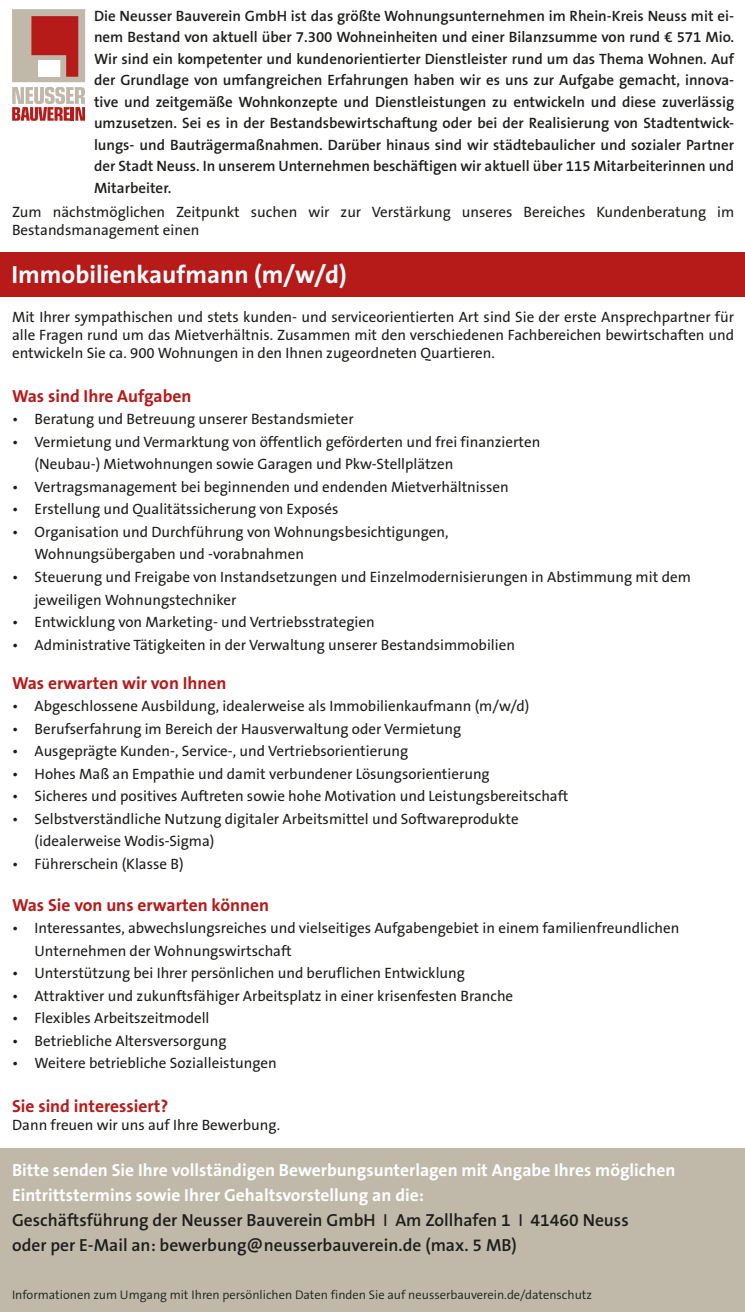
<style>
.page{position:relative;width:745px;height:1312px;background:#fff}
.page>*{position:absolute;margin:0;border:0;box-sizing:border-box;transform-origin:0 0}
.t1{font:700 25px "The Sans B7";color:#fff}
.t2{font:700 17.5px/25px "The Sans B7";color:#fff}
.t3{font:600 17.5px/25px "The Sans B6";color:#1d1d1b}
.t4{font:700 17.5px "The Sans B7";color:#b61a19}
.t5{font:700 17.5px "The Sans B7";color:#b71a19}
.t6{font:15px/22.5px "The Sans B5 Plain";color:#1d1d1b}
.t7{font:600 15px/21.5px "The Sans B6";color:#1d1d1b;text-align:justify}
.t8{font:300 12.5px "The Sans B4";color:#1d1d1b}
.s1{font-family:"The Sans B5 Plain";font-weight:400}
</style>
<div class="page">
<div style="left:0;top:252px;width:744px;height:45px;background:#b61a19"></div>
<div style="left:0;top:1148px;width:744px;height:163px;background:#c0b9a9"></div>
<svg style="left:12px;top:9px;width:73px;height:112px;background:#c68a82"></svg>
<div style="left:38px;top:60px;width:22px;height:17px;background:#fff"></div>
<p class="t7" style="left:94px;top:5px;width:641px">Die Neusser Bauverein GmbH ist das größte Wohnungsunternehmen im Rhein-Kreis Neuss mit ei&shy;nem Bestand von aktuell über 7.300 Wohneinheiten und einer Bilanzsumme von rund € 571 Mio.<br>Wir sind ein kompetenter und kundenorientierter Dienstleister rund um das Thema Wohnen. Auf der Grundlage von umfangreichen Erfahrungen haben wir es uns zur Aufgabe gemacht, innova&shy;tive und zeitgemäße Wohnkonzepte und Dienstleistungen zu entwickeln und diese zuverlässig umzusetzen. Sei es in der Bestandsbewirtschaftung oder bei der Realisierung von Stadtentwick&shy;lungs- und Bauträgermaßnahmen. Darüber hinaus sind wir städtebaulicher und sozialer Partner der Stadt Neuss. In unserem Unternehmen beschäftigen wir aktuell über 115 Mitarbeiterinnen und Mitarbeiter.</p>
<p class="t6" style="left:12px;top:203px;width:723px;line-height:18px">Zum nächstmöglichen Zeitpunkt suchen wir zur Verstärkung unseres Bereiches Kundenberatung im<br>Bestandsmanagement einen</p>
<p class="t1" style="left:11px;top:261px;width:337px">Immobilienkaufmann (m/w/d)</p>
<p class="t6" style="left:12px;top:309px;width:723px;line-height:18px;text-align:justify">Mit Ihrer sympathischen und stets kunden- und serviceorientierten Art sind Sie der erste Ansprechpartner für alle Fragen rund um das Mietverhältnis. Zusammen mit den verschiedenen Fachbereichen bewirtschaften und entwickeln Sie ca. 900 Wohnungen in den Ihnen zugeordneten Quartieren.</p>
<p class="t4" style="left:12px;top:386px;width:181px">Was sind Ihre Aufgaben</p>
<p class="t6" style="left:12px;top:408px;width:343px">• Beratung und Betreuung unserer Bestandsmieter</p>
<p class="t6" style="left:35px;top:431px;width:507px;text-indent:-22px">• Vermietung und Vermarktung von öffentlich geförderten und frei finanzierten (Neubau-) Mietwohnungen sowie Garagen und Pkw-Stellplätzen</p>
<p class="t6" style="left:12px;top:476px;width:498px">• Vertragsmanagement bei beginnenden und endenden Mietverhältnissen</p>
<p class="t6" style="left:12px;top:498px;width:328px">• Erstellung und Qualitätssicherung von Exposés</p>
<p class="t6" style="left:35px;top:521px;width:415px;text-indent:-22px">• Organisation und Durchführung von Wohnungsbesichtigungen,<br>Wohnungsübergaben und -vorabnahmen</p>
<p class="t6" style="left:35px;top:566px;width:657px;text-indent:-22px">• Steuerung und Freigabe von Instandsetzungen und Einzelmodernisierungen in Abstimmung mit dem jeweiligen Wohnungstechniker</p>
<p class="t6" style="left:12px;top:611px;width:364px">• Entwicklung von Marketing- und Vertriebsstrategien</p>
<p class="t6" style="left:12px;top:633px;width:504px">• Administrative Tätigkeiten in der Verwaltung unserer Bestandsimmobilien</p>
<p class="t4" style="left:12px;top:673px;width:216px">Was erwarten wir von Ihnen</p>
<p class="t6" style="left:12px;top:695px;width:518px">• Abgeschlossene Ausbildung, idealerweise als Immobilienkaufmann (m/w/d)</p>
<p class="t6" style="left:12px;top:717px;width:450px">• Berufserfahrung im Bereich der Hausverwaltung oder Vermietung</p>
<p class="t6" style="left:12px;top:740px;width:397px">• Ausgeprägte Kunden-, Service-, und Vertriebsorientierung</p>
<p class="t6" style="left:12px;top:762px;width:479px">• Hohes Maß an Empathie und damit verbundener Lösungsorientierung</p>
<p class="t6" style="left:12px;top:785px;width:557px">• Sicheres und positives Auftreten sowie hohe Motivation und Leistungsbereitschaft</p>
<p class="t6" style="left:35px;top:807px;width:485px;text-indent:-22px">• Selbstverständliche Nutzung digitaler Arbeitsmittel und Softwareprodukte (idealerweise Wodis-Sigma)</p>
<p class="t6" style="left:12px;top:852px;width:173px">• Führerschein (Klasse B)</p>
<p class="t4" style="left:12px;top:895px;width:258px">Was Sie von uns erwarten können</p>
<p class="t6" style="left:35px;top:917px;width:646px;text-indent:-22px">• Interessantes, abwechslungsreiches und vielseitiges Aufgabengebiet in einem familienfreundlichen<br>Unternehmen der Wohnungswirtschaft</p>
<p class="t6" style="left:12px;top:962px;width:454px">• Unterstützung bei Ihrer persönlichen und beruflichen Entwicklung</p>
<p class="t6" style="left:12px;top:984px;width:502px">• Attraktiver und zukunftsfähiger Arbeitsplatz in einer krisenfesten Branche</p>
<p class="t6" style="left:12px;top:1007px;width:199px">• Flexibles Arbeitszeitmodell</p>
<p class="t6" style="left:12px;top:1029px;width:216px">• Betriebliche Altersversorgung</p>
<p class="t6" style="left:12px;top:1052px;width:266px">• Weitere betriebliche Sozialleistungen</p>
<p class="t5" style="left:12px;top:1096px;width:158px">Sie sind interessiert?</p>
<p class="t6" style="left:12px;top:1113px;width:269px">Dann freuen wir uns auf Ihre Bewerbung.</p>
<p class="t2" style="left:12px;top:1157px;width:664px">Bitte senden Sie Ihre vollständigen Bewerbungsunterlagen mit Angabe Ihres möglichen<br>Eintrittstermins sowie Ihrer Gehaltsvorstellung an die:</p>
<p class="t3" style="left:12px;top:1207px;width:617px">Geschäftsführung der Neusser Bauverein GmbH <span class="s1">I</span> Am Zollhafen 1 <span class="s1">I</span> 41460 Neuss oder per E-Mail an: bewerbung@neusserbauverein.de (max. 5 MB)</p>
<p class="t8" style="left:12px;top:1287px;width:581px">Informationen zum Umgang mit Ihren persönlichen Daten finden Sie auf neusserbauverein.de/datenschutz</p>
</div>
